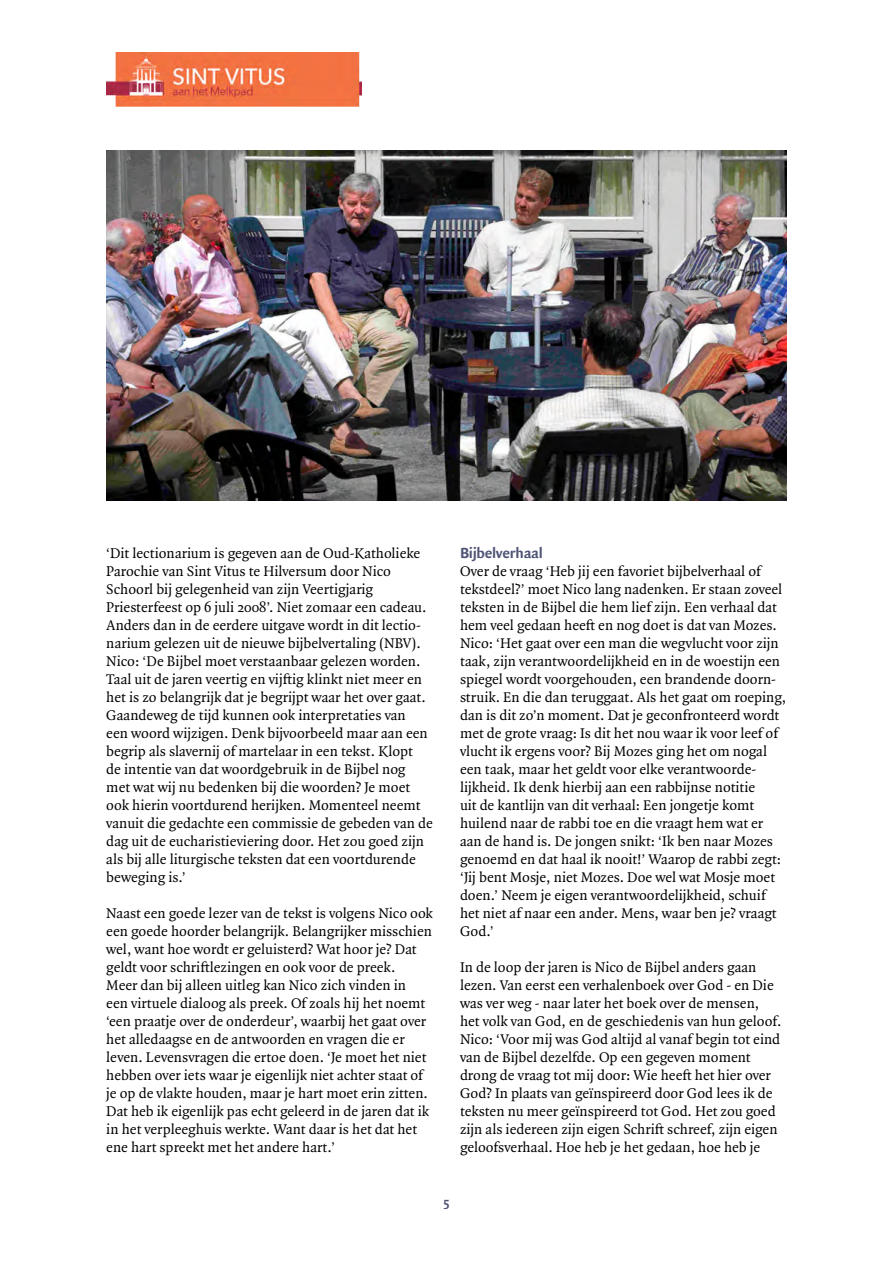
<style>
.page{position:relative;width:893px;height:1263px;background:#fff}
.page>*{position:absolute;margin:0;border:0;box-sizing:border-box;transform-origin:0 0}
.Tussenkopjes{font:15.75px "Quadraat Sans OT Bld";letter-spacing:-.02em;color:#505476}
.Body{font:15px/18px "Quadraat Pro";color:#000}
.t1{font:13.5px "Quadraat Sans OT Bld";color:#505476}
</style>
<div class="page">
<img style="left:106px;top:52px;width:256px;height:54px">
<img style="left:106px;top:151px;width:681px;height:349px">
<p class="Body" style="left:106px;top:544px;width:328px">‘Dit lectionarium is gegeven aan de Oud-Katholieke Parochie van Sint Vitus te Hilversum door Nico Schoorl bij gelegenheid van zijn Veertigjarig Priesterfeest op 6 juli 2008’. Niet zomaar een cadeau.<br>Anders dan in de eerdere uitgave wordt in dit lectio&shy;narium gelezen uit de nieuwe bijbelvertaling (NBV).<br>Nico: ‘De Bijbel moet verstaanbaar gelezen worden.<br>Taal uit de jaren veertig en vijftig klinkt niet meer en het is zo belangrijk dat je begrijpt waar het over gaat.<br>Gaandeweg de tijd kunnen ook interpretaties van<br>een woord wijzigen. Denk bijvoorbeeld maar aan een begrip als slavernij of martelaar in een tekst. Klopt<br>de intentie van dat woordgebruik in de Bijbel nog met wat wij nu bedenken bij die woorden? Je moet ook hierin voortdurend herijken. Momenteel neemt vanuit die gedachte een commissie de gebeden van de dag uit de eucharistieviering door. Het zou goed zijn als bij alle liturgische teksten dat een voortdurende beweging is.’</p>
<p class="Body" style="left:106px;top:904px;width:328px">Naast een goede lezer van de tekst is volgens Nico ook een goede hoorder belangrijk. Belangrijker misschien wel, want hoe wordt er geluisterd? Wat hoor je? Dat geldt voor schriftlezingen en ook voor de preek.<br>Meer dan bij alleen uitleg kan Nico zich vinden in<br>een virtuele dialoog als preek. Of zoals hij het noemt ‘een praatje over de onderdeur’, waarbij het gaat over het alledaagse en de antwoorden en vragen die er leven. Levensvragen die ertoe doen. ‘Je moet het niet hebben over iets waar je eigenlijk niet achter staat of je op de vlakte houden, maar je hart moet erin zitten.<br>Dat heb ik eigenlijk pas echt geleerd in de jaren dat ik in het verpleeghuis werkte. Want daar is het dat het ene hart spreekt met het andere hart.’</p>
<p class="Tussenkopjes" style="left:460px;top:544px;width:84px">Bijbelverhaal</p>
<p class="Body" style="left:460px;top:562px;width:328px">Over de vraag ‘Heb jij een favoriet bijbelverhaal of tekstdeel?’ moet Nico lang nadenken. Er staan zoveel teksten in de Bijbel die hem lief zijn. Een verhaal dat hem veel gedaan heeft en nog doet is dat van Mozes.<br>Nico: ‘Het gaat over een man die wegvlucht voor zijn taak, zijn verantwoordelijkheid en in de woestijn een spiegel wordt voorgehouden, een brandende doorn&shy;struik. En die dan teruggaat. Als het gaat om roeping, dan is dit zo’n moment. Dat je geconfronteerd wordt met de grote vraag: Is dit het nou waar ik voor leef of vlucht ik ergens voor? Bij Mozes ging het om nogal een taak, maar het geldt voor elke verantwoorde&shy;lijkheid. Ik denk hierbij aan een rabbijnse notitie<br>uit de kantlijn van dit verhaal: Een jongetje komt huilend naar de rabbi toe en die vraagt hem wat er aan de hand is. De jongen snikt: ‘Ik ben naar Mozes genoemd en dat haal ik nooit!’ Waarop de rabbi zegt: ‘Jij bent Mosje, niet Mozes. Doe wel wat Mosje moet doen.’ Neem je eigen verantwoordelijkheid, schuif het niet af naar een ander. Mens, waar ben je? vraagt God.’</p>
<p class="Body" style="left:460px;top:958px;width:323px">In de loop der jaren is Nico de Bijbel anders gaan lezen. Van eerst een verhalenboek over God - en Die was ver weg - naar later het boek over de mensen, het volk van God, en de geschiedenis van hun geloof.<br>Nico: ‘Voor mij was God altijd al vanaf begin tot eind van de Bijbel dezelfde. Op een gegeven moment drong de vraag tot mij door: Wie heeft het hier over God? In plaats van geïnspireerd door God lees ik de teksten nu meer geïnspireerd tot God. Het zou goed zijn als iedereen zijn eigen Schrift schreef, zijn eigen geloofsverhaal. Hoe heb je het gedaan, hoe heb je</p>
<p class="t1" style="left:443px;top:1194px;width:8px">5</p>
</div>
